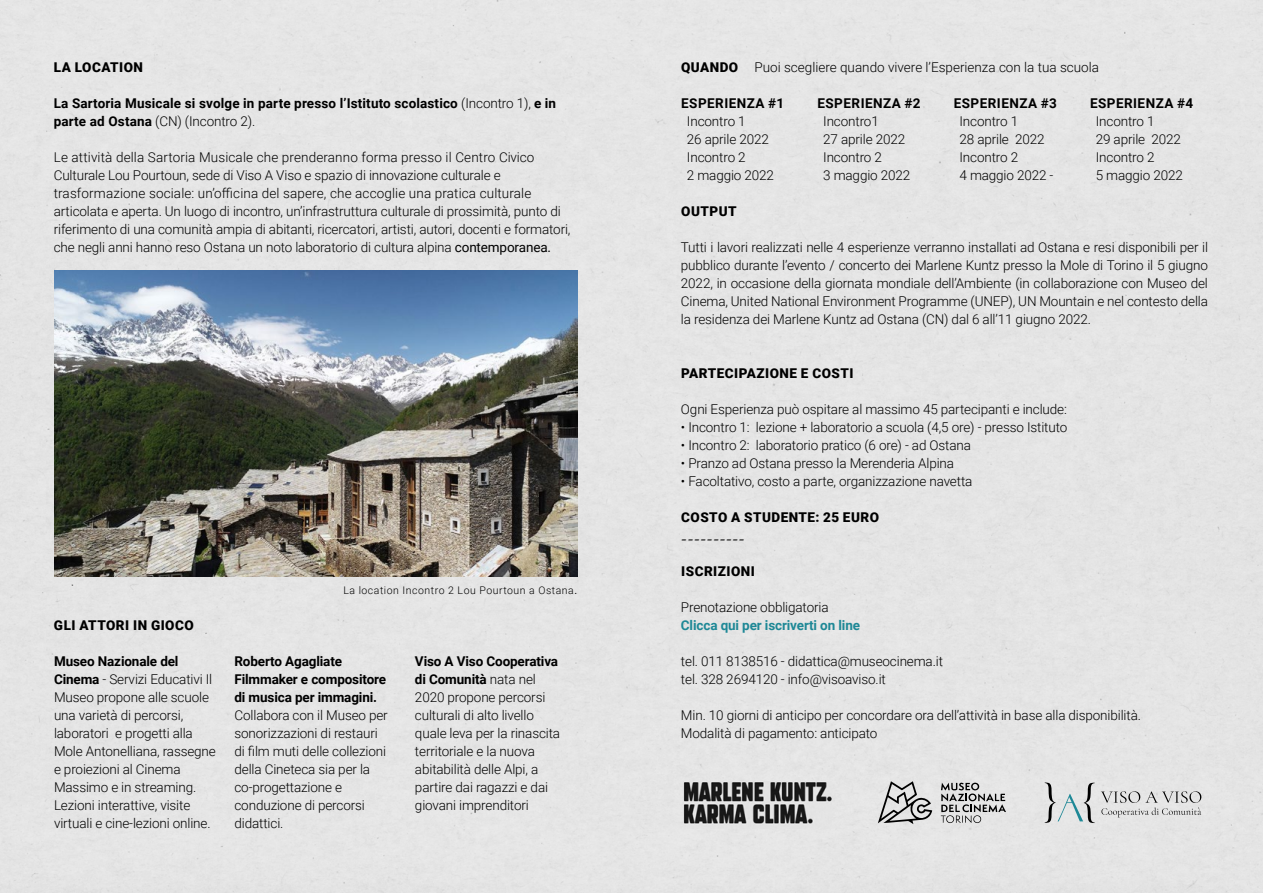
<style>
.page{position:relative;width:1263px;height:893px;background:#e5e5e5}
.page>*{position:absolute;margin:0;border:0;box-sizing:border-box;transform-origin:0 0}
.t1{font:18px "Minion Pro";color:#000}
.t2{font:300 13.5px/18px "Roboto";letter-spacing:-.01em;color:#000}
.t3{font:700 13.5px/18px "Roboto";letter-spacing:.01em;color:#000}
.t4{font:900 13.5px "Roboto";letter-spacing:.035em;color:#000}
.t5{font:300 13.5px "Roboto";letter-spacing:.01em;color:#000}
.t6{font:700 13.5px "Roboto";letter-spacing:.035em;color:#000}
.t7{font:700 13.5px "Roboto";letter-spacing:-.01em;color:#1e8896}
.t8{font:300 10.5px "Roboto";letter-spacing:.05em;color:#000}
.s1{font-weight:300}
.s2{font-weight:400}
.s3{font-weight:700}
</style>
<div class="page">
<img style="left:54px;top:270px;width:523px;height:306px">
<img style="left:683px;top:781px;width:149px;height:47px">
<svg style="left:1101px;top:791px;width:100px;height:26px;background:#cacaca"></svg>
<svg style="left:1045px;top:782px;width:49px;height:41px;background:#c1c7c7"></svg>
<svg style="left:878px;top:781px;width:54px;height:43px;background:#afafaf"></svg>
<svg style="left:941px;top:783px;width:65px;height:40px;background:#b0b0b0"></svg>
<p class="t4" style="left:54px;top:58px;width:91px">LA LOCATION</p>
<p class="t3" style="left:54px;top:94px;width:504px">La Sartoria Musicale si svolge in parte presso l’Istituto scolastico <span class="s1">(Incontro 1),</span> e in parte ad Ostana <span class="s1">(CN) (Incontro 2).</span></p>
<p class="t5" style="left:54px;top:148px;width:482px">Le attività della Sartoria Musicale che prenderanno forma presso il Centro Civico</p>
<p class="t2" style="left:54px;top:166px;width:448px">Culturale Lou Pourtoun, sede di Viso A Viso e spazio di innovazione culturale e</p>
<p class="t2" style="left:54px;top:184px;width:518px">trasformazione sociale: un’officina del sapere, che accoglie una pratica culturale articolata e aperta. Un luogo di incontro, un’infrastruttura culturale di prossimità, punto di riferimento di una comunità ampia di abitanti, ricercatori, artisti, autori, docenti e formatori, che negli anni hanno reso Ostana un noto laboratorio di cultura alpina <span class="s2">contemporanea.</span></p>
<p class="t4" style="left:54px;top:616px;width:141px">GLI ATTORI IN GIOCO</p>
<p class="t8" style="left:343px;top:583px;width:235px">La location Incontro 2 Lou Pourtoun a Ostana<span class="s2">.</span></p>
<p class="t2" style="left:54px;top:652px;width:163px"><span class="s3">Museo Nazionale del<br>Cinema</span> - Servizi Educativi Il<br>Museo propone alle scuole una varietà di percorsi, laboratori e progetti alla<br>Mole Antonelliana, rassegne e proiezioni al Cinema<br>Massimo e in streaming.<br>Lezioni interattive, visite virtuali e cine-lezioni online.</p>
<p class="t2" style="left:234px;top:652px;width:155px"><span class="s3">Roberto Agagliate<br>Filmmaker e compositore di musica per immagini.<br></span>Collabora con il Museo per sonorizzazioni di restauri di film muti delle collezioni della Cineteca sia per la co-progettazione e conduzione di percorsi didattici.</p>
<p class="t2" style="left:415px;top:652px;width:147px"><span class="s3">Viso A Viso Cooperativa di Comunità</span> nata nel<br>2020 propone percorsi culturali di alto livello quale leva per la rinascita territoriale e la nuova abitabilità delle Alpi, a partire dai ragazzi e dai giovani imprenditori</p>
<p class="t4" style="left:681px;top:58px;width:59px">QUANDO</p>
<p class="t2" style="left:754px;top:58px;width:346px">Puoi scegliere quando vivere l’Esperienza con la tua scuola</p>
<p class="t6" style="left:681px;top:94px;width:105px">ESPERIENZA #1</p>
<p class="t2" style="left:687px;top:112px;width:60px">Incontro 1</p>
<p class="t2" style="left:687px;top:130px;width:83px">26 aprile 2022</p>
<p class="t2" style="left:687px;top:148px;width:60px">Incontro 2</p>
<p class="t2" style="left:687px;top:166px;width:89px">2 maggio 2022</p>
<p class="t6" style="left:817px;top:94px;width:105px">ESPERIENZA #2</p>
<p class="t2" style="left:823px;top:112px;width:57px">Incontro1</p>
<p class="t2" style="left:823px;top:130px;width:83px">27 aprile 2022</p>
<p class="t2" style="left:823px;top:148px;width:60px">Incontro 2</p>
<p class="t2" style="left:823px;top:166px;width:89px">3 maggio 2022</p>
<p class="t6" style="left:954px;top:94px;width:105px">ESPERIENZA #3</p>
<p class="t2" style="left:959px;top:112px;width:60px">Incontro 1</p>
<p class="t2" style="left:959px;top:130px;width:87px">28 aprile 2022</p>
<p class="t2" style="left:959px;top:148px;width:60px">Incontro 2</p>
<p class="t2" style="left:959px;top:166px;width:95px">4 maggio 2022 -</p>
<p class="t6" style="left:1090px;top:94px;width:105px">ESPERIENZA #4</p>
<p class="t2" style="left:1096px;top:112px;width:60px">Incontro 1</p>
<p class="t2" style="left:1096px;top:130px;width:87px">29 aprile 2022</p>
<p class="t2" style="left:1096px;top:148px;width:60px">Incontro 2</p>
<p class="t2" style="left:1096px;top:166px;width:89px">5 maggio 2022</p>
<p class="t4" style="left:681px;top:202px;width:57px">OUTPUT</p>
<p class="t2" style="left:681px;top:238px;width:529px;text-align:justify">Tutti i lavori realizzati nelle 4 esperienze verranno installati ad Ostana e resi disponibili per il pubblico durante l’evento / concerto dei Marlene Kuntz presso la Mole di Torino il 5 giugno 2022, in occasione della giornata mondiale dell’Ambiente (in collaborazione con Museo del Cinema, United National Environment Programme (UNEP), UN Mountain e nel contesto della la residenza dei Marlene Kuntz ad Ostana (CN) dal 6 all’11 giugno 2022.</p>
<p class="t4" style="left:681px;top:364px;width:174px">PARTECIPAZIONE E COSTI</p>
<p class="t2" style="left:681px;top:400px;width:387px">Ogni Esperienza può ospitare al massimo 45 partecipanti e include:</p>
<p class="t2" style="left:681px;top:418px;width:388px">• Incontro 1: lezione + laboratorio a scuola (4,5 ore) - presso Istituto</p>
<p class="t2" style="left:681px;top:436px;width:292px">• Incontro 2: laboratorio pratico (6 ore) - ad Ostana</p>
<p class="t2" style="left:681px;top:454px;width:275px">• Pranzo ad Ostana presso la Merenderia Alpina</p>
<p class="t2" style="left:681px;top:472px;width:293px">• Facoltativo, costo a parte, organizzazione navetta</p>
<p class="t4" style="left:681px;top:508px;width:199px">COSTO A STUDENTE: 25 EURO</p>
<p class="t1" style="left:681px;top:526px;width:66px">----------</p>
<p class="t4" style="left:681px;top:562px;width:75px">ISCRIZIONI</p>
<p class="t2" style="left:681px;top:598px;width:149px">Prenotazione obbligatoria</p>
<p class="t7" style="left:681px;top:616px;width:181px">Clicca qui per iscriverti on line</p>
<p class="t2" style="left:681px;top:652px;width:264px">tel. 011 8138516 - didattica@museocinema.it</p>
<p class="t2" style="left:681px;top:670px;width:206px">tel. 328 2694120 - info@visoaviso.it</p>
<p class="t2" style="left:681px;top:706px;width:461px">Min. 10 giorni di anticipo per concordare ora dell’attività in base alla disponibilità.</p>
<p class="t2" style="left:681px;top:724px;width:198px">Modalità di pagamento: anticipato</p>
</div>
